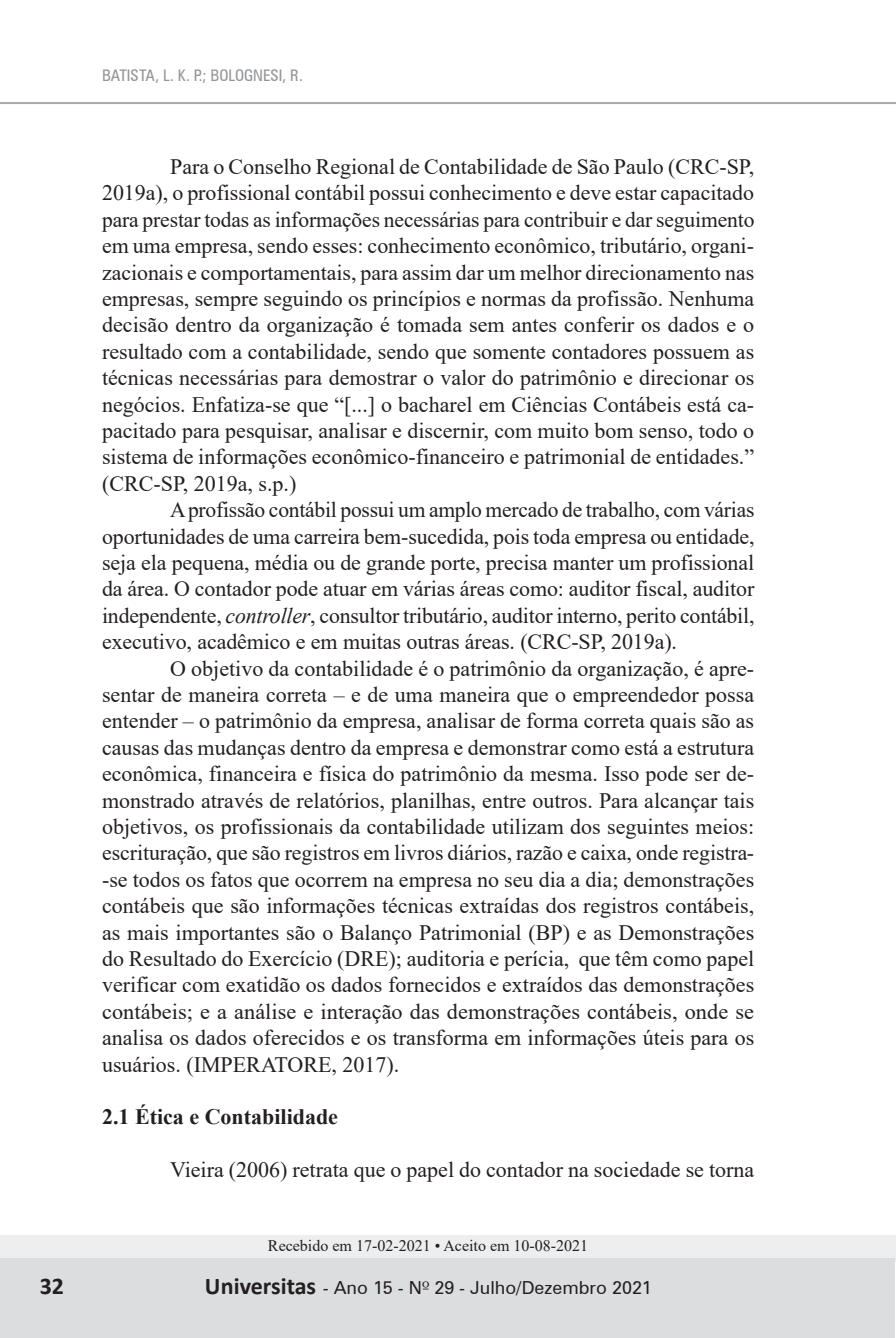
<style>
.page{position:relative;width:896px;height:1338px;background:#fff}
.page>*{position:absolute;margin:0;border:0;box-sizing:border-box;transform-origin:0 0}
.t1{font:700 24px "Calibri";color:#231f20}
.t2{font:22px/26.4px "Times New Roman";color:#231f20;text-align:justify}
.t3{font:700 22px "Times New Roman";color:#231f20}
.t4{font:18px "Zurich BT";color:#231f20}
.t5{font:16px "Times New Roman";color:#231f20}
.t6{font:condensed 16px "Zurich BT";color:#939598}
.s1{font-style:italic}
.s2{font-family:"Calibri";font-weight:700;font-size:24px}
.s3{font-family:"Zapf Humanist 601 BT"}
</style>
<div class="page">
<div style="left:0;top:1235px;width:895px;height:27px;background:#eeeeef"></div>
<div style="left:0;top:1259px;width:895px;height:79px;background:#dcdddf"></div>
<hr style="left:0;top:102px;width:896px;height:2px;background:#a8a9ad">
<p class="t6" style="left:102px;top:65px;width:202px">BATISTA, L. K. P.; BOLOGNESI, R.</p>
<p class="t2" style="left:102px;top:153px;width:654px;text-indent:68px">Para o Conselho Regional de Contabilidade de São Paulo (CRC-SP, 2019a), o profissional contábil possui conhecimento e deve estar capacitado para prestar todas as informações necessárias para contribuir e dar seguimento em uma empresa, sendo esses: conhecimento econômico, tributário, organi&shy;zacionais e comportamentais, para assim dar um melhor direcionamento nas empresas, sempre seguindo os princípios e normas da profissão. Nenhuma decisão dentro da organização é tomada sem antes conferir os dados e o resultado com a contabilidade, sendo que somente contadores possuem as técnicas necessárias para demostrar o valor do patrimônio e direcionar os negócios. Enfatiza-se que “[...] o bacharel em Ciências Contábeis está ca&shy;pacitado para pesquisar, analisar e discernir, com muito bom senso, todo o sistema de informações econômico-financeiro e patrimonial de entidades.” (CRC-SP, 2019a, s.p.)</p>
<p class="t2" style="left:102px;top:496px;width:654px;text-indent:68px">A profissão contábil possui um amplo mercado de trabalho, com várias oportunidades de uma carreira bem-sucedida, pois toda empresa ou entidade, seja ela pequena, média ou de grande porte, precisa manter um profissional da área. O contador pode atuar em várias áreas como: auditor fiscal, auditor independente, <span class="s1">controller</span>, consultor tributário, auditor interno, perito contábil, executivo, acadêmico e em muitas outras áreas. (CRC-SP, 2019a).</p>
<p class="t2" style="left:102px;top:654px;width:654px;text-indent:68px">O objetivo da contabilidade é o patrimônio da organização, é apre&shy;sentar de maneira correta – e de uma maneira que o empreendedor possa entender – o patrimônio da empresa, analisar de forma correta quais são as causas das mudanças dentro da empresa e demonstrar como está a estrutura econômica, financeira e física do patrimônio da mesma. Isso pode ser de&shy;monstrado através de relatórios, planilhas, entre outros. Para alcançar tais objetivos, os profissionais da contabilidade utilizam dos seguintes meios: escrituração, que são registros em livros diários, razão e caixa, onde registra--se todos os fatos que ocorrem na empresa no seu dia a dia; demonstrações contábeis que são informações técnicas extraídas dos registros contábeis, as mais importantes são o Balanço Patrimonial (BP) e as Demonstrações do Resultado do Exercício (DRE); auditoria e perícia, que têm como papel verificar com exatidão os dados fornecidos e extraídos das demonstrações contábeis; e a análise e interação das demonstrações contábeis, onde se analisa os dados oferecidos e os transforma em informações úteis para os usuários. (IMPERATORE, 2017).</p>
<p class="t3" style="left:102px;top:1101px;width:237px">2.1 Ética e Contabilidade</p>
<p class="t2" style="left:170px;top:1156px;width:585px">Vieira (2006) retrata que o papel do contador na sociedade se torna</p>
<p class="t5" style="left:268px;top:1235px;width:322px">Recebido em 17-02-2021 • Aceito em 10-08-2021</p>
<p class="t1" style="left:40px;top:1270px;width:26px">32</p>
<p class="t4" style="left:205px;top:1277px;width:448px"><span class="s2">Universitas</span> - Ano 15 - N<span class="s3">º</span> 29 - Julho/Dezembro 2021</p>
</div>
